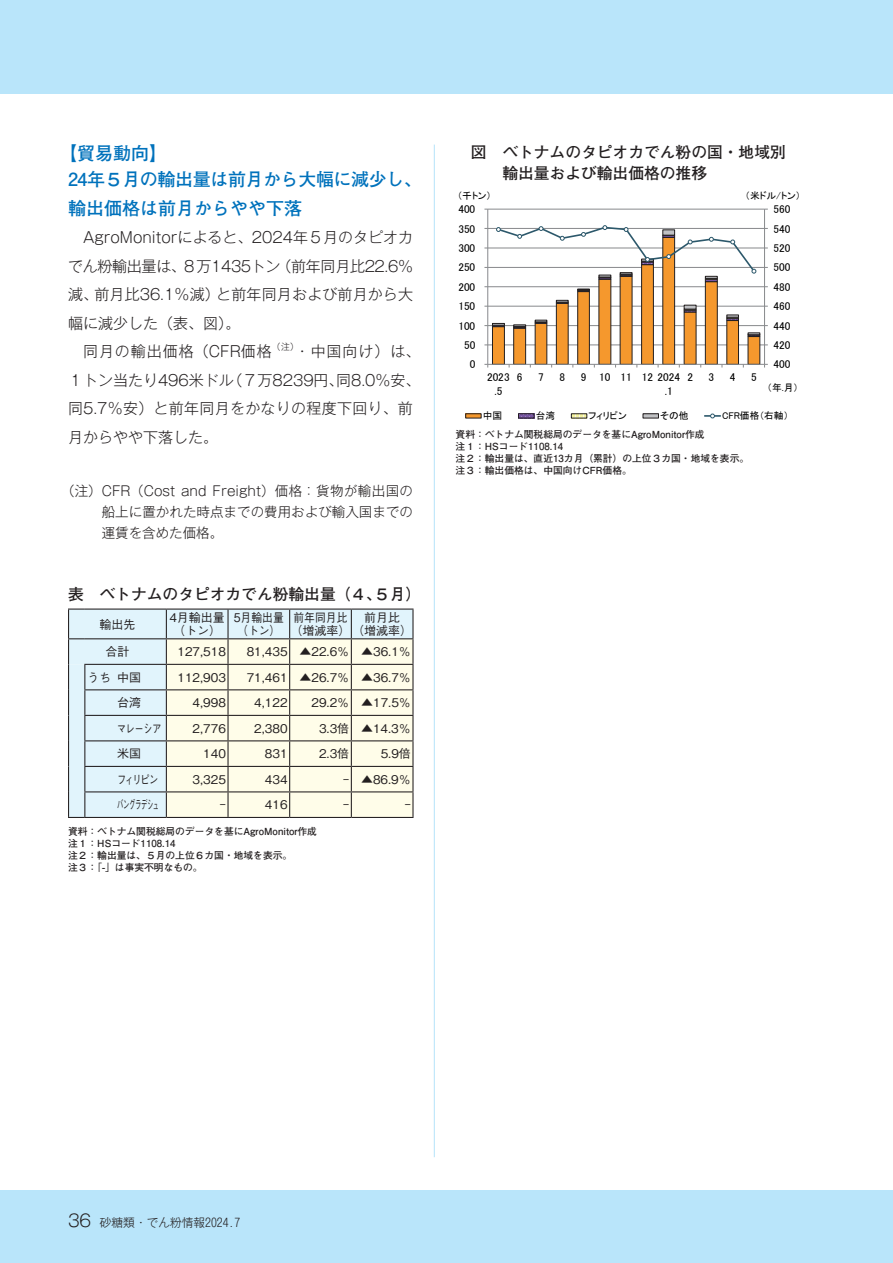
<style>
.page{position:relative;width:893px;height:1263px;background:#fff}
.page>*{position:absolute;margin:0;border:0;box-sizing:border-box;transform-origin:0 0}
.t1{font:700 18px/25.8px "Futo Go B101 Pr 5";letter-spacing:-.02em;color:#0072bc}
.t2{font:700 18px "Futo Go B101 Pr 5";color:#0072bc}
.t3{font:700 15.75px/21px "Futo Go B101 Pr 5";color:#231f20}
.t4{font:300 15px/28.5px "Gothic MB101 Pr 5";color:#231f20}
.t5{font:300 15px "Gothic MB101 Pr 5";letter-spacing:-.02em;color:#231f20}
.t6{font:300 15px "Gothic MB101 Pr 5";letter-spacing:.065em;color:#231f20}
.t7{font:300 13.5px/21px "Gothic MB101 Pr 5";letter-spacing:.005em;color:#231f20;text-align:justify}
.t8{font:500 12px/13.5px "Gothic BBB Pr 5";color:#231f20;text-align:center}
.t9{font:500 12px/13.5px "Gothic BBB Pr 5";color:#231f20;scale:.9 1}
.t10{font:500 12px "Gothic BBB Pr 5";letter-spacing:-.06em;color:#231f20;scale:.53 1}
.t11{font:500 12px "Gothic BBB Pr 5";color:#231f20;scale:.74 1}
.t12{font:500 12px "Gothic BBB Pr 5";color:#231f20;scale:.76 1}
.t13{font:300 11.7px "Gothic MB101 Pr 5";color:#231f20}
.t14{font:11.25px/14.7px "MS P Gothic";letter-spacing:-.005em;color:#000;text-align:center}
.t15{font:700 9.75px/12px "Futo Go B101 Pr 5";color:#231f20}
.t16{font:9.75px "MS P Gothic";letter-spacing:-.005em;color:#000}
.t17{font:300 8.7px "Gothic MB101 Pr 5";color:#231f20}
.s1{font-size:16.95px}
</style>
<div class="page">
<div style="left:0;top:1191px;width:893px;height:72px;background:#b9e5fa"></div>
<div style="left:0;top:0;width:893px;height:94px;background:#b9e5fa"></div>
<hr style="left:434px;top:145px;width:1px;height:1012px;background:#b9e5fa">
<hr style="left:351px;top:608px;width:63px;height:2px;background:#231f20">
<hr style="left:412px;top:610px;width:2px;height:28px;background:#231f20">
<hr style="left:351px;top:638px;width:63px;height:1px;background:#231f20">
<hr style="left:412px;top:639px;width:2px;height:25px;background:#231f20">
<hr style="left:351px;top:664px;width:63px;height:1px;background:#231f20">
<hr style="left:412px;top:665px;width:2px;height:24px;background:#231f20">
<hr style="left:351px;top:689px;width:63px;height:1px;background:#231f20">
<hr style="left:412px;top:690px;width:2px;height:25px;background:#231f20">
<hr style="left:351px;top:715px;width:63px;height:1px;background:#231f20">
<hr style="left:412px;top:716px;width:2px;height:24px;background:#231f20">
<hr style="left:351px;top:740px;width:63px;height:1px;background:#231f20">
<hr style="left:412px;top:741px;width:2px;height:25px;background:#231f20">
<hr style="left:351px;top:766px;width:63px;height:1px;background:#231f20">
<hr style="left:412px;top:767px;width:2px;height:24px;background:#231f20">
<hr style="left:351px;top:791px;width:63px;height:1px;background:#231f20">
<hr style="left:412px;top:792px;width:2px;height:25px;background:#231f20">
<hr style="left:351px;top:817px;width:63px;height:1px;background:#231f20">
<svg style="left:68px;top:608px;width:345px;height:210px"></svg>
<hr style="left:488px;top:209px;width:276px;height:1px;background:#87898c">
<hr style="left:764px;top:209px;width:1px;height:155px;background:#87898c">
<hr style="left:487px;top:209px;width:1px;height:155px;background:#87898c">
<svg style="left:484px;top:225px;width:284px;height:142px"></svg>
<svg style="left:705px;top:414px;width:15px;height:4px"></svg>
<h1 class="t1" style="left:68px;top:139px;width:355px;text-indent:-9px">【貿易動向】<br>24年５月の輸出量は前月から大幅に減少し、</h1>
<h1 class="t2" style="left:68px;top:194px;width:236px">輸出価格は前月からやや下落</h1>
<h3 class="t4" style="left:83px;top:222px;width:332px">AgroMonitorによると、2024年５月のタピオカ</h3>
<h3 class="t5" style="left:68px;top:254px;width:346px">でん粉輸出量は、８万1435トン（前年同月比22.6％</h3>
<h3 class="t4" style="left:68px;top:279px;width:347px">減、前月比36.1％減）と前年同月および前月から大</h3>
<h3 class="t4" style="left:68px;top:308px;width:174px">幅に減少した（表、図）。</h3>
<h3 class="t6" style="left:83px;top:339px;width:190px">同月の輸出価格（CFR価格</h3>
<p class="t17" style="left:272px;top:339px;width:29px">（注）</p>
<h3 class="t4" style="left:68px;top:336px;width:354px;text-indent:227px">・中国向け）は、<br>１トン当たり496米ドル（７万8239円、同8.0％安、同5.7％安）と前年同月をかなりの程度下回り、前月からやや下落した。</h3>
<h3 class="t7" style="left:102px;top:479px;width:313px;text-indent:-41px">（注）CFR（Cost and Freight）価格：貨物が輸出国の船上に置かれた時点までの費用および輸入国までの運賃を含めた価格。</h3>
<h2 class="t3" style="left:68px;top:583px;width:355px">表　ベトナムのタピオカでん粉輸出量（４、５月）</h2>
<p class="t8" style="left:99px;top:616px;width:37px">輸出先</p>
<p class="t8" style="left:169px;top:609px;width:57px">4月輸出量（トン）</p>
<p class="t9" style="left:234px;top:609px;width:57px">5月輸出量（トン）</p>
<p class="t9" style="left:290px;top:609px;width:137px">前年同月比<br>（増減率）（増減率）</p>
<p class="t8" style="left:364px;top:609px;width:37px">前月比</p>
<p class="t8" style="left:105px;top:644px;width:25px">合計</p>
<p class="t8" style="left:177px;top:644px;width:50px">127,518</p>
<p class="t8" style="left:247px;top:644px;width:166px">81,435 ▲22.6％ ▲36.1％</p>
<p class="t8" style="left:87px;top:669px;width:55px">うち 中国</p>
<p class="t8" style="left:177px;top:669px;width:50px">112,903</p>
<p class="t8" style="left:247px;top:669px;width:166px">71,461 ▲26.7％ ▲36.7％</p>
<p class="t8" style="left:117px;top:695px;width:25px">台湾</p>
<p class="t8" style="left:193px;top:695px;width:35px">4,998</p>
<p class="t8" style="left:254px;top:695px;width:35px">4,122</p>
<p class="t8" style="left:311px;top:695px;width:101px">29.2％ ▲17.5％</p>
<p class="t11" style="left:117px;top:718px;width:61px">マレーシア</p>
<p class="t8" style="left:193px;top:720px;width:35px">2,776</p>
<p class="t8" style="left:254px;top:720px;width:35px">2,380</p>
<p class="t8" style="left:319px;top:720px;width:93px">3.3倍 ▲14.3％</p>
<p class="t8" style="left:117px;top:746px;width:25px">米国</p>
<p class="t8" style="left:203px;top:746px;width:24px">140</p>
<p class="t8" style="left:265px;top:746px;width:24px">831</p>
<p class="t8" style="left:319px;top:746px;width:32px">2.3倍</p>
<p class="t8" style="left:381px;top:746px;width:32px">5.9倍</p>
<p class="t12" style="left:117px;top:769px;width:56px">フィリピン</p>
<p class="t8" style="left:193px;top:771px;width:35px">3,325</p>
<p class="t8" style="left:265px;top:771px;width:24px">434</p>
<p class="t8" style="left:343px;top:771px;width:69px">- ▲86.9％</p>
<p class="t10" style="left:117px;top:795px;width:81px">バングラデシュ</p>
<p class="t8" style="left:220px;top:797px;width:7px">-</p>
<p class="t8" style="left:265px;top:797px;width:24px">416</p>
<p class="t8" style="left:343px;top:797px;width:7px">-</p>
<p class="t8" style="left:405px;top:797px;width:7px">-</p>
<p class="t15" style="left:68px;top:825px;width:251px">資料：ベトナム関税総局のデータを基にAgroMonitor作成注１：HSコード1108.14<br>注２：輸出量は、５月の上位６カ国・地域を表示。<br>注３：「-」は事実不明なもの。</p>
<h2 class="t3" style="left:502px;top:141px;width:285px;text-indent:-32px">図　ベトナムのタピオカでん粉の国・地域別輸出量および輸出価格の推移</h2>
<p class="t16" style="left:457px;top:190px;width:36px">（千トン）</p>
<p class="t16" style="left:745px;top:191px;width:57px">（米ドル/トン）</p>
<p class="t14" style="left:458px;top:202px;width:18px">400</p>
<p class="t14" style="left:773px;top:202px;width:18px">560</p>
<p class="t14" style="left:458px;top:221px;width:18px">350</p>
<p class="t14" style="left:773px;top:221px;width:18px">540</p>
<p class="t14" style="left:458px;top:241px;width:18px">300</p>
<p class="t14" style="left:773px;top:241px;width:18px">520</p>
<p class="t14" style="left:458px;top:260px;width:18px">250</p>
<p class="t14" style="left:773px;top:260px;width:18px">500</p>
<p class="t14" style="left:458px;top:279px;width:18px">200</p>
<p class="t14" style="left:773px;top:279px;width:18px">480</p>
<p class="t14" style="left:458px;top:299px;width:18px">150</p>
<p class="t14" style="left:773px;top:299px;width:18px">460</p>
<p class="t14" style="left:458px;top:318px;width:18px">100</p>
<p class="t14" style="left:773px;top:318px;width:18px">440</p>
<p class="t14" style="left:464px;top:337px;width:13px">50</p>
<p class="t14" style="left:773px;top:338px;width:18px">420</p>
<p class="t14" style="left:470px;top:357px;width:7px">0</p>
<p class="t14" style="left:773px;top:357px;width:18px">400</p>
<p class="t14" style="left:487px;top:369px;width:24px">2023 .5</p>
<p class="t14" style="left:517px;top:369px;width:7px">6</p>
<p class="t14" style="left:538px;top:369px;width:7px">7</p>
<p class="t14" style="left:560px;top:369px;width:7px">8</p>
<p class="t14" style="left:665px;top:369px;width:17px;text-align:left;text-indent:-84px">9 10 11 12 2024 .1</p>
<p class="t14" style="left:687px;top:369px;width:7px">2</p>
<p class="t14" style="left:708px;top:369px;width:7px">3</p>
<p class="t14" style="left:730px;top:369px;width:7px">4</p>
<p class="t14" style="left:751px;top:369px;width:7px">5</p>
<p class="t16" style="left:767px;top:383px;width:33px">（年.月）</p>
<p class="t16" style="left:483px;top:411px;width:21px">中国</p>
<p class="t16" style="left:536px;top:411px;width:21px">台湾</p>
<p class="t16" style="left:589px;top:411px;width:40px">フィリピン</p>
<p class="t16" style="left:660px;top:411px;width:30px">その他</p>
<p class="t16" style="left:722px;top:411px;width:68px">CFR価格（右軸）</p>
<p class="t15" style="left:456px;top:427px;width:295px">資料：ベトナム関税総局のデータを基にAgroMonitor作成<br>注１：HSコード1108.14<br>注２：輸出量は、直近13カ月（累計）の上位３カ国・地域を表示。注３：輸出価格は、中国向けCFR価格。</p>
<p class="t13" style="left:68px;top:1212px;width:174px"><span class="s1">36</span> 砂糖類・でん粉情報2024.7</p>
</div>
